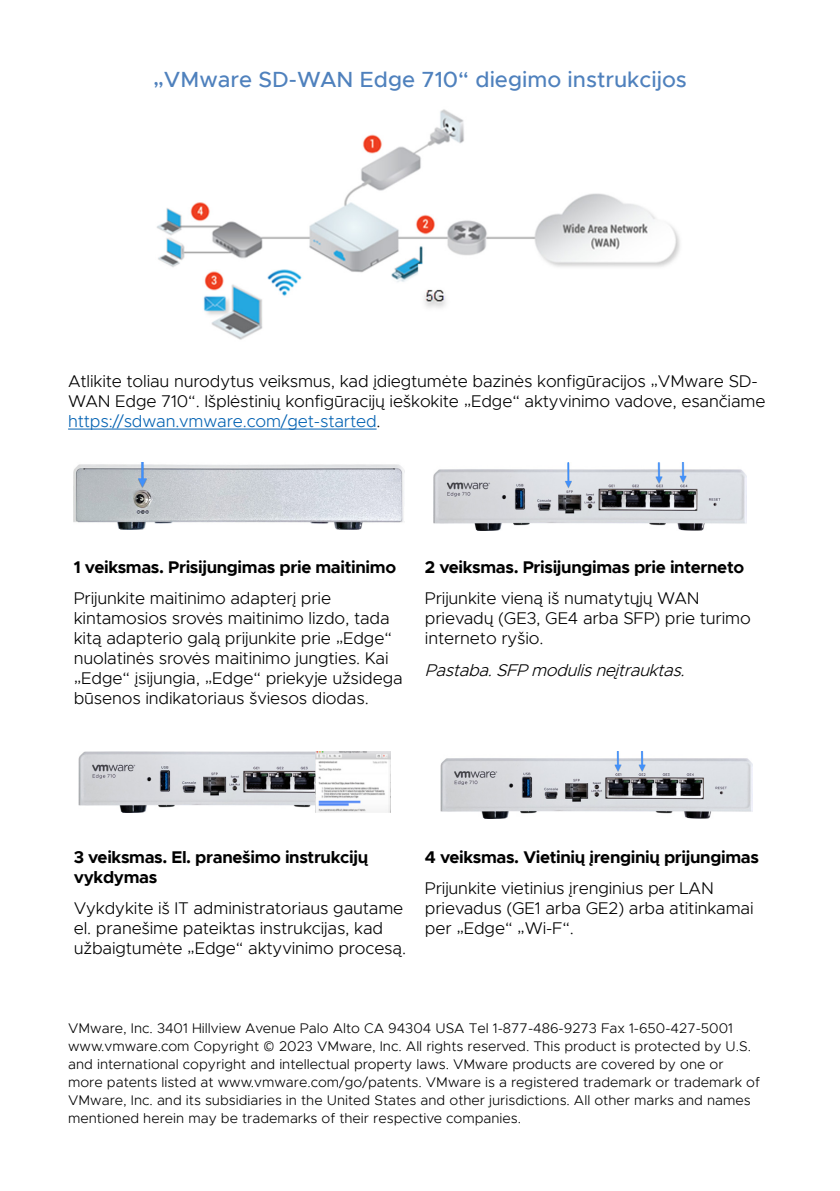
<style>
.page{position:relative;width:840px;height:1191px;background:#fff}
.page>*{position:absolute;margin:0;border:0;box-sizing:border-box;transform-origin:0 0}
.Heading_2_Metro{font:500 22px "Metropolis";color:#4f81bd}
.Body_Metro_8_5{font:300 17px/20px "Metropolis";letter-spacing:-.01em;color:#000}
.Heading_3_Metro_8_5{font:700 17px/20px "Metropolis";letter-spacing:-.02em;color:#000}
.Body_Metro_8_5-2{font:300 17px "Metropolis";letter-spacing:-.01em;color:#0563b3}
.Note_Metro_8_5{font:italic 300 17px "Metropolis";color:#000}
.Copyright_Metro{font:300 14px/18px "Metropolis";color:#000}
.s1{color:#000}
.s2{font-family:"Calibri"}
</style>
<div class="page">
<img style="left:156px;top:109px;width:524px;height:231px">
<img style="left:74px;top:462px;width:330px;height:67px">
<img style="left:433px;top:462px;width:312px;height:68px">
<img style="left:78px;top:751px;width:312px;height:61px">
<img style="left:440px;top:751px;width:312px;height:68px">
<hr style="left:68px;top:429px;width:308px;height:1px;background:#0563b3">
<p class="Heading_2_Metro" style="left:153px;top:75px;width:12px">”</p>
<p class="Heading_2_Metro" style="left:164px;top:65px;width:524px">VMware SD-WAN Edge 710“ diegimo instrukcijos</p>
<p class="Body_Metro_8_5" style="left:68px;top:371px;width:579px">Atlikite toliau nurodytus veiksmus, kad įdiegtumėte bazinės konfigūracijos</p>
<p class="Body_Metro_8_5" style="left:650px;top:379px;width:9px">”</p>
<p class="Body_Metro_8_5" style="left:657px;top:371px;width:101px">VMware SD-</p>
<p class="Body_Metro_8_5" style="left:68px;top:391px;width:392px">WAN Edge 710“. Išplėstinių konfigūracijų ieškokite</p>
<p class="Body_Metro_8_5" style="left:463px;top:399px;width:9px">”</p>
<p class="Body_Metro_8_5" style="left:471px;top:391px;width:296px">Edge“ aktyvinimo vadove, esančiame</p>
<p class="Body_Metro_8_5-2" style="left:68px;top:410px;width:314px">https://sdwan.vmware.com/get-started<span class="s1">.</span></p>
<p class="Heading_3_Metro_8_5" style="left:74px;top:557px;width:324px">1 veiksmas. Prisijungimas prie maitinimo</p>
<p class="Body_Metro_8_5" style="left:74px;top:588px;width:317px">Prijunkite maitinimo adapterį prie kintamosios srovės maitinimo lizdo, tada kitą adapterio galą prijunkite prie</p>
<p class="Body_Metro_8_5" style="left:74px;top:628px;width:319px;text-align:right">Edge“<br>nuolatinės srovės maitinimo jungties. Kai</p>
<p class="Body_Metro_8_5" style="left:74px;top:676px;width:9px">”</p>
<p class="Body_Metro_8_5" style="left:81px;top:668px;width:120px">Edge“ įsijungia,</p>
<p class="Body_Metro_8_5" style="left:205px;top:676px;width:9px">”</p>
<p class="Body_Metro_8_5" style="left:335px;top:636px;width:9px">”</p>
<p class="Body_Metro_8_5" style="left:74px;top:668px;width:330px;text-indent:138px">Edge“ priekyje užsidega būsenos indikatoriaus šviesos diodas.</p>
<p class="Heading_3_Metro_8_5" style="left:424px;top:557px;width:320px">2 veiksmas. Prisijungimas prie interneto</p>
<p class="Body_Metro_8_5" style="left:424px;top:588px;width:327px">Prijunkite vieną iš numatytųjų WAN prievadų (GE3, GE4 arba SFP) prie turimo interneto ryšio.</p>
<p class="Note_Metro_8_5" style="left:424px;top:659px;width:267px">Pastaba.SFPmodulisneįtrauktas.</p>
<p class="Heading_3_Metro_8_5" style="left:74px;top:847px;width:296px">3 veiksmas. El. pranešimo instrukcijų vykdymas</p>
<p class="Body_Metro_8_5" style="left:74px;top:898px;width:331px">Vykdykite iš IT administratoriaus gautame el. pranešime pateiktas instrukcijas, kad užbaigtumėte</p>
<p class="Body_Metro_8_5" style="left:187px;top:946px;width:9px">”</p>
<p class="Body_Metro_8_5" style="left:195px;top:938px;width:213px">Edge“ aktyvinimo procesą.</p>
<p class="Heading_3_Metro_8_5" style="left:424px;top:847px;width:335px">4 veiksmas. Vietinių įrenginių prijungimas</p>
<p class="Body_Metro_8_5" style="left:424px;top:878px;width:330px">Prijunkite vietinius įrenginius per LAN prievadus (GE1 arba GE2) arba atitinkamai per</p>
<p class="Body_Metro_8_5" style="left:456px;top:926px;width:9px">”</p>
<p class="Body_Metro_8_5" style="left:463px;top:918px;width:50px">Edge“</p>
<p class="Body_Metro_8_5" style="left:517px;top:926px;width:9px">”</p>
<p class="Body_Metro_8_5" style="left:524px;top:918px;width:51px">Wi-F“.</p>
<p class="Copyright_Metro" style="left:68px;top:1019px;width:693px">VMware, Inc. 3401 Hillview Avenue Palo Alto CA 94304 USA Tel 1-877-486-9273 Fax 1-650-427-5001 www.vmware.com Copyright <span class="s2">©</span> 2023 VMware, Inc. All rights reserved. This product is protected by U.S. and international copyright and intellectual property laws. VMware products are covered by one or more patents listed at www.vmware.com/go/patents. VMware is a registered trademark or trademark of VMware, Inc. and its subsidiaries in the United States and other jurisdictions. All other marks and names mentioned herein may be trademarks of their respective companies.</p>
</div>
